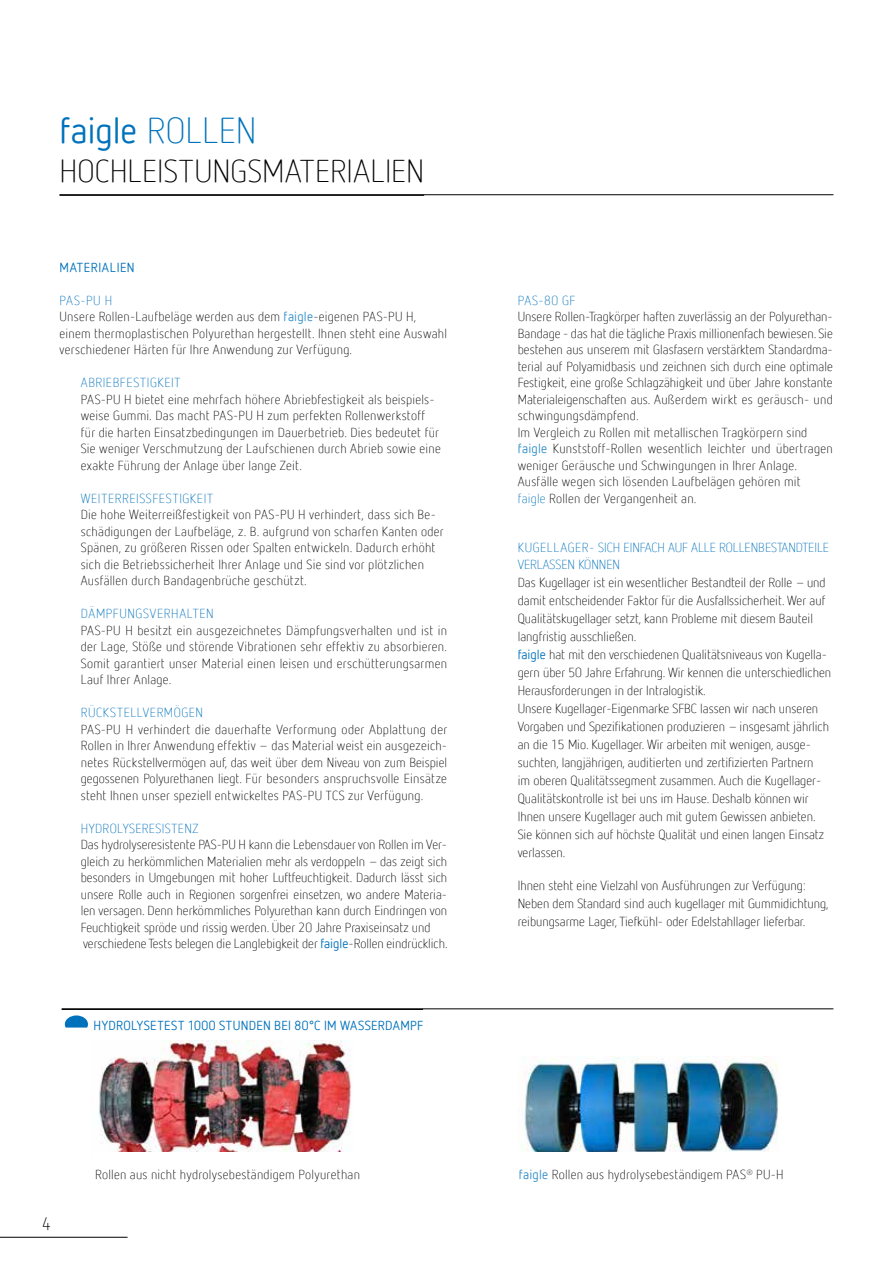
<style>
.page{position:relative;width:893px;height:1263px;background:#fff}
.page>*{position:absolute;margin:0;border:0;box-sizing:border-box;transform-origin:0 0}
.t1{font:36px "Netto Offc";letter-spacing:-.005em;color:#0072bb}
.t2{font:300 31.5px "Netto Offc";letter-spacing:.01em;color:#000}
.t3{font:300 18px "Netto OT";color:#000}
.t4{font:300 13.05px/16.5px "Netto Offc";color:#000}
.t5{font:300 13.05px/16.5px "Netto Offc";letter-spacing:.02em;color:#000}
.t6{font:300 13.05px "Netto Offc";letter-spacing:.04em;color:#0072bb}
.t7{font:300 13.05px/16.5px "Netto Offc";color:#0072bb}
.t8{font:13.05px "Netto Offc";letter-spacing:.035em;color:#0072bb}
.s1{font-weight:300}
.s2{color:#0072bb}
.s3{font-weight:400;color:#338ec9}
.s4{font-weight:400;color:#0070ba}
.s5{font-weight:400;color:#0072bb}
</style>
<div class="page">
<svg style="left:65px;top:1015px;width:23px;height:12px"></svg>
<img style="left:99px;top:1040px;width:252px;height:112px">
<img style="left:524px;top:1056px;width:254px;height:96px">
<hr style="left:0;top:1237px;width:128px;height:1px;background:#000">
<hr style="left:60px;top:195px;width:364px;height:1px;background:#000">
<hr style="left:60px;top:194px;width:773px;height:1px;background:#000">
<hr style="left:62px;top:1008px;width:771px;height:1px;background:#000">
<hr style="left:62px;top:1009px;width:361px;height:1px;background:#000">
<h1 class="t1" style="left:60px;top:108px;width:199px">faigle <span class="s1">ROLLEN</span></h1>
<h2 class="t2" style="left:60px;top:152px;width:366px">HOCHLEISTUNGSMATERIALIEN</h2>
<p class="t8" style="left:60px;top:259px;width:77px">MATERIALIEN</p>
<p class="t5" style="left:60px;top:292px;width:389px"><span class="s2">PAS-PU H<br></span>Unsere Rollen-Laufbeläge werden aus dem <span class="s3">faigle</span>-eigenen PAS-PU H, einem thermoplastischen Polyurethan hergestellt. Ihnen steht eine Auswahl verschiedener Härten für Ihre Anwendung zur Verfügung.</p>
<p class="t6" style="left:81px;top:375px;width:101px">ABRIEBFESTIGKEIT</p>
<p class="t5" style="left:81px;top:391px;width:362px">PAS-PU H bietet eine mehrfach höhere Abriebfestigkeit als beispiels&shy;weise Gummi. Das macht PAS-PU H zum perfekten Rollenwerkstoff für die harten Einsatzbedingungen im Dauerbetrieb. Dies bedeutet für Sie weniger Verschmutzung der Laufschienen durch Abrieb sowie eine exakte Führung der Anlage über lange Zeit.</p>
<p class="t6" style="left:81px;top:490px;width:134px">WEITERREISSFESTIGKEIT</p>
<p class="t5" style="left:81px;top:506px;width:364px">Die hohe Weiterreißfestigkeit von PAS-PU H verhindert, dass sich Be&shy;schädigungen der Laufbeläge, z. B. aufgrund von scharfen Kanten oder Spänen, zu größeren Rissen oder Spalten entwickeln. Dadurch erhöht sich die Betriebssicherheit Ihrer Anlage und Sie sind vor plötzlichen Ausfällen durch Bandagenbrüche geschützt.</p>
<p class="t6" style="left:81px;top:606px;width:134px">DÄMPFUNGSVERHALTEN</p>
<p class="t4" style="left:81px;top:622px;width:368px;text-align:justify">PAS-PU H besitzt ein ausgezeichnetes Dämpfungsverhalten und ist in der Lage, Stöße und störende Vibrationen sehr effektiv zu absorbieren.<br>Somit garantiert unser Material einen leisen und erschütterungsarmen Lauf Ihrer Anlage.</p>
<p class="t6" style="left:81px;top:705px;width:124px">RÜCKSTELLVERMÖGEN</p>
<p class="t4" style="left:81px;top:721px;width:368px;text-align:justify">PAS-PU H verhindert die dauerhafte Verformung oder Abplattung der Rollen in Ihrer Anwendung effektiv – das Material weist ein ausgezeich&shy;netes Rückstellvermögen auf, das weit über dem Niveau von zum Beispiel gegossenen Polyurethanen liegt. Für besonders anspruchsvolle Einsätze steht Ihnen unser speziell entwickeltes PAS-PU TCS zur Verfügung.</p>
<p class="t6" style="left:81px;top:820px;width:119px">HYDROLYSERESISTENZ</p>
<p class="t4" style="left:81px;top:836px;width:368px">Das hydrolyseresistente PAS-PU H kann die Lebensdauer von Rollen im Ver&shy;gleich zu herkömmlichen Materialien mehr als verdoppeln – das zeigt sich besonders in Umgebungen mit hoher Luftfeuchtigkeit. Dadurch lässt sich unsere Rolle auch in Regionen sorgenfrei einsetzen, wo andere Materia&shy;len versagen. Denn herkömmliches Polyurethan kann durch Eindringen von Feuchtigkeit spröde und rissig werden. Über 20 Jahre Praxiseinsatz und verschiedene Tests belegen die Langlebigkeit der <span class="s4">faigle</span>-Rollen eindrücklich.</p>
<p class="t8" style="left:94px;top:1017px;width:331px">HYDROLYSETEST 1000 STUNDEN BEI 80°C IM WASSERDAMPF</p>
<p class="t6" style="left:518px;top:292px;width:59px">PAS-80 GF</p>
<p class="t4" style="left:518px;top:308px;width:317px">Unsere Rollen-Tragkörper haften zuverlässig an der Polyurethan-Bandage - das hat die tägliche Praxis millionenfach bewiesen. Sie bestehen aus unserem mit Glasfasern verstärktem Standardma&shy;terial auf Polyamidbasis und zeichnen sich durch eine optimale Festigkeit, eine große Schlagzähigkeit und über Jahre konstante Materialeigenschaften aus. Außerdem wirkt es geräusch- und schwingungsdämpfend.<br>Im Vergleich zu Rollen mit metallischen Tragkörpern sind <span class="s3">faigle</span> Kunststoff-Rollen wesentlich leichter und übertragen weniger Geräusche und Schwingungen in Ihrer Anlage.<br>Ausfälle wegen sich lösenden Laufbelägen gehören mit<br><span class="s2">faigle</span> Rollen der Vergangenheit an.</p>
<p class="t7" style="left:518px;top:539px;width:313px">KUGELLAGER- SICH EINFACH AUF ALLE ROLLENBESTANDTEILE<br>VERLASSEN KÖNNEN</p>
<p class="t4" style="left:518px;top:573px;width:315px;line-height:18px">Das Kugellager ist ein wesentlicher Bestandteil der Rolle – und damit entscheidender Faktor für die Ausfallssicherheit. Wer auf Qualitätskugellager setzt, kann Probleme mit diesem Bauteil langfristig ausschließen.<br><span class="s5">faigle</span> hat mit den verschiedenen Qualitätsniveaus von Kugella&shy;gern über 50 Jahre Erfahrung. Wir kennen die unterschiedlichen Herausforderungen in der Intralogistik.<br>Unsere Kugellager-Eigenmarke SFBC lassen wir nach unseren Vorgaben und Spezifikationen produzieren – insgesamt jährlich an die 15 Mio. Kugellager. Wir arbeiten mit wenigen, ausge&shy;suchten, langjährigen, auditierten und zertifizierten Partnern<br>im oberen Qualitätssegment zusammen. Auch die Kugellager-Qualitätskontrolle ist bei uns im Hause. Deshalb können wir Ihnen unsere Kugellager auch mit gutem Gewissen anbieten.<br>Sie können sich auf höchste Qualität und einen langen Einsatz verlassen.</p>
<p class="t4" style="left:518px;top:876px;width:313px;line-height:18px">Ihnen steht eine Vielzahl von Ausführungen zur Verfügung:<br>Neben dem Standard sind auch kugellager mit Gummidichtung, reibungsarme Lager, Tiefkühl- oder Edelstahllager lieferbar.</p>
<h3 class="t3" style="left:43px;top:1213px;width:9px">4</h3>
<p class="t5" style="left:95px;top:1166px;width:266px">Rollen aus nicht hydrolysebeständigem Polyurethan</p>
<p class="t5" style="left:519px;top:1166px;width:266px"><span class="s3">faigle</span> Rollen aus hydrolysebeständigem PAS<sup>®</sup> PU-H</p>
</div>
